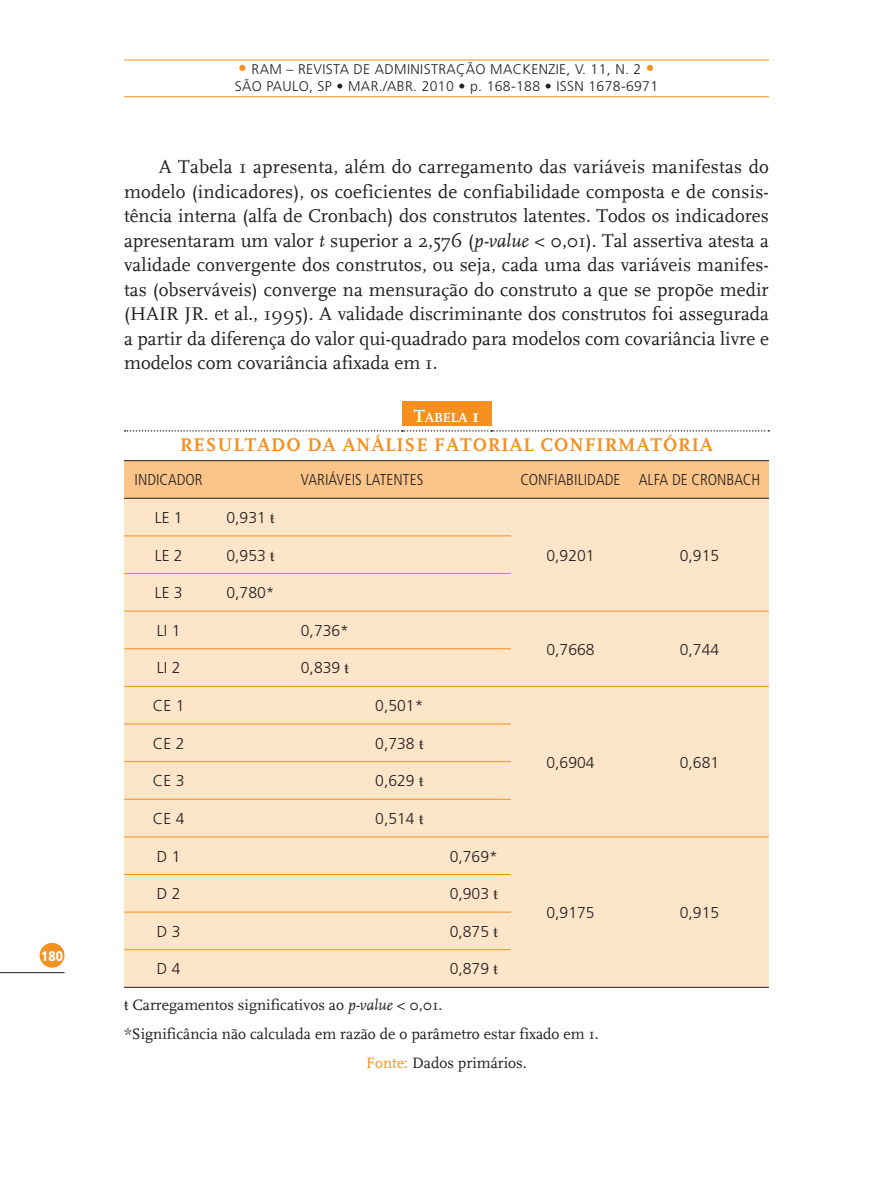
<style>
.page{position:relative;width:893px;height:1191px;background:#fff}
.page>*{position:absolute;margin:0;border:0;box-sizing:border-box;transform-origin:0 0}
.t1{font:19.25px/24.5px "FF Scala Definitive";color:#231f20;text-align:justify}
.t2{font:700 19.25px "FF Scala Definitiver";letter-spacing:.05em;color:#f4901d}
.t3{font:300 15.75px "Frutiger LT Std";color:#231f20}
.t4{font:15.75px "FF Scala Definitive";color:#231f20}
.t5{font:300 condensed 15.75px "Frutiger LT Std";color:#231f20}
.t6{font:300 14px/16.8px "Frutiger LT Std";letter-spacing:.025em;color:#231f20}
.t7{font:900 condensed 14px "Frutiger LT Std";color:#fff}
.t8{font:700 13.83px "FF Scala Definitiver";color:#fff}
.s1{font-size:17.5px;color:#f4901d}
.s2{font-style:italic}
.s3{font-size:18.38px}
.s4{font-family:"Times New Roman";font-weight:400}
.s5{font-family:"Times New Roman"}
.s6{color:#f4901d}
</style>
<div class="page">
<div style="left:40px;top:943px;width:24px;height:24px;background:#f4901d;border-radius:50%"></div>
<hr style="left:0;top:972px;width:64px;height:1px;background:#231f20">
<hr style="left:124px;top:96px;width:645px;height:1px;background:#f4901d">
<hr style="left:124px;top:60px;width:645px;height:1px;background:#f4901d">
<div style="left:402px;top:401px;width:89px;height:24px;background:#f4901d"></div>
<svg style="left:125px;top:430px;width:644px;height:1px"></svg>
<div style="left:124px;top:461px;width:645px;height:37px;background:#fbc488"></div>
<div style="left:124px;top:499px;width:645px;height:488px;background:#fde5c9"></div>
<hr style="left:124px;top:460px;width:645px;height:1px;background:#231f20">
<hr style="left:124px;top:498px;width:645px;height:1px;background:#231f20">
<hr style="left:511px;top:987px;width:258px;height:1px;background:#231f20">
<hr style="left:124px;top:987px;width:387px;height:1px;background:#231f20">
<hr style="left:124px;top:610px;width:645px;height:1px;background:#f4901d">
<hr style="left:124px;top:648px;width:387px;height:1px;background:#f4901d">
<hr style="left:124px;top:686px;width:645px;height:1px;background:#f4901d">
<hr style="left:511px;top:836px;width:258px;height:1px;background:#f4901d">
<hr style="left:124px;top:723px;width:387px;height:1px;background:#f4901d">
<hr style="left:124px;top:761px;width:387px;height:1px;background:#f4901d">
<hr style="left:124px;top:799px;width:387px;height:1px;background:#f4901d">
<hr style="left:124px;top:535px;width:387px;height:1px;background:#f4901d">
<hr style="left:124px;top:573px;width:387px;height:1px;background:#f4901d">
<hr style="left:124px;top:836px;width:387px;height:1px;background:#f4901d">
<hr style="left:124px;top:874px;width:387px;height:1px;background:#f4901d">
<hr style="left:124px;top:911px;width:387px;height:1px;background:#f4901d">
<hr style="left:124px;top:949px;width:387px;height:1px;background:#f4901d">
<p class="t7" style="left:41px;top:950px;width:23px">180</p>
<p class="t6" style="left:235px;top:62px;width:425px"><span class="s1">•</span> RAM – REVISTA DE ADMINISTRAÇÃO MACKENZIE, V. 11, N. 2 <span class="s1">•<br></span>SÃO PAULO, SP • MAR./ABR. 2010 • p. 168-188 • ISSN 1678-6971</p>
<p class="t1" style="left:124px;top:156px;width:646px;text-indent:35px">A Tabela 1 apresenta, além do carregamento das variáveis manifestas do modelo (indicadores), os coeficientes de confiabilidade composta e de consis&shy;tência interna (alfa de Cronbach) dos construtos latentes. Todos os indicadores apresentaram um valor <span class="s2">t</span> superior a 2,576 (<span class="s2">p-value</span> &lt; 0,01). Tal assertiva atesta a validade convergente dos construtos, ou seja, cada uma das variáveis manifes&shy;tas (observáveis) converge na mensuração do construto a que se propõe medir (HAIR JR. et al., 1995). A validade discriminante dos construtos foi assegurada a partir da diferença do valor qui-quadrado para modelos com covariância livre e modelos com covariância afixada em 1.</p>
<p class="t8" style="left:414px;top:411px;width:67px"><span class="s3">T</span>ABELA <span class="s3">1</span></p>
<p class="t2" style="left:180px;top:436px;width:534px">RESULTADO DA ANÁLISE FATORIAL CONFIRMATÓRIA</p>
<p class="t5" style="left:135px;top:473px;width:70px">INDICADOR</p>
<p class="t5" style="left:301px;top:473px;width:124px">VARIÁVEIS LATENTES</p>
<p class="t5" style="left:520px;top:473px;width:241px">CONFIABILIDADE ALFA DE CRONBACH</p>
<p class="t3" style="left:155px;top:511px;width:30px">LE 1</p>
<p class="t3" style="left:226px;top:511px;width:50px">0,931 <span class="s4">ŧ</span></p>
<p class="t3" style="left:155px;top:549px;width:30px">LE 2</p>
<p class="t3" style="left:226px;top:549px;width:50px">0,953 <span class="s4">ŧ</span></p>
<p class="t3" style="left:546px;top:549px;width:50px">0,9201</p>
<p class="t3" style="left:680px;top:549px;width:41px">0,915</p>
<p class="t3" style="left:155px;top:586px;width:30px">LE 3</p>
<p class="t3" style="left:226px;top:586px;width:50px">0,780*</p>
<p class="t3" style="left:157px;top:624px;width:25px">LI 1</p>
<p class="t3" style="left:301px;top:624px;width:50px">0,736*</p>
<p class="t3" style="left:546px;top:643px;width:50px">0,7668</p>
<p class="t3" style="left:680px;top:643px;width:41px">0,744</p>
<p class="t3" style="left:157px;top:661px;width:25px">LI 2</p>
<p class="t3" style="left:301px;top:661px;width:50px">0,839 <span class="s4">ŧ</span></p>
<p class="t3" style="left:153px;top:699px;width:33px">CE 1</p>
<p class="t3" style="left:375px;top:699px;width:50px">0,501*</p>
<p class="t3" style="left:153px;top:737px;width:33px">CE 2</p>
<p class="t3" style="left:375px;top:737px;width:50px">0,738 <span class="s4">ŧ</span></p>
<p class="t3" style="left:153px;top:774px;width:33px">CE 3</p>
<p class="t3" style="left:375px;top:774px;width:50px">0,629 <span class="s4">ŧ</span></p>
<p class="t3" style="left:153px;top:812px;width:33px">CE 4</p>
<p class="t3" style="left:375px;top:812px;width:50px">0,514 <span class="s4">ŧ</span></p>
<p class="t3" style="left:157px;top:849px;width:25px">D 1</p>
<p class="t3" style="left:450px;top:849px;width:50px">0,769*</p>
<p class="t3" style="left:546px;top:755px;width:50px">0,6904</p>
<p class="t3" style="left:680px;top:755px;width:41px">0,681</p>
<p class="t3" style="left:157px;top:887px;width:25px">D 2</p>
<p class="t3" style="left:450px;top:887px;width:50px">0,903 <span class="s4">ŧ</span></p>
<p class="t3" style="left:157px;top:925px;width:25px">D 3</p>
<p class="t3" style="left:450px;top:925px;width:50px">0,875 <span class="s4">ŧ</span></p>
<p class="t3" style="left:157px;top:962px;width:25px">D 4</p>
<p class="t3" style="left:450px;top:962px;width:50px">0,879 <span class="s4">ŧ</span></p>
<p class="t4" style="left:124px;top:998px;width:320px"><span class="s5">ŧ</span> Carregamentos significativos ao <span class="s2">p-value</span> &lt; 0,01.</p>
<p class="t4" style="left:124px;top:1027px;width:476px">*Significância não calculada em razão de o parâmetro estar fixado em 1.</p>
<p class="t4" style="left:366px;top:1056px;width:162px"><span class="s6">Fonte:</span> Dados primários.</p>
<p class="t3" style="left:546px;top:906px;width:50px">0,9175</p>
<p class="t3" style="left:680px;top:906px;width:41px">0,915</p>
</div>
